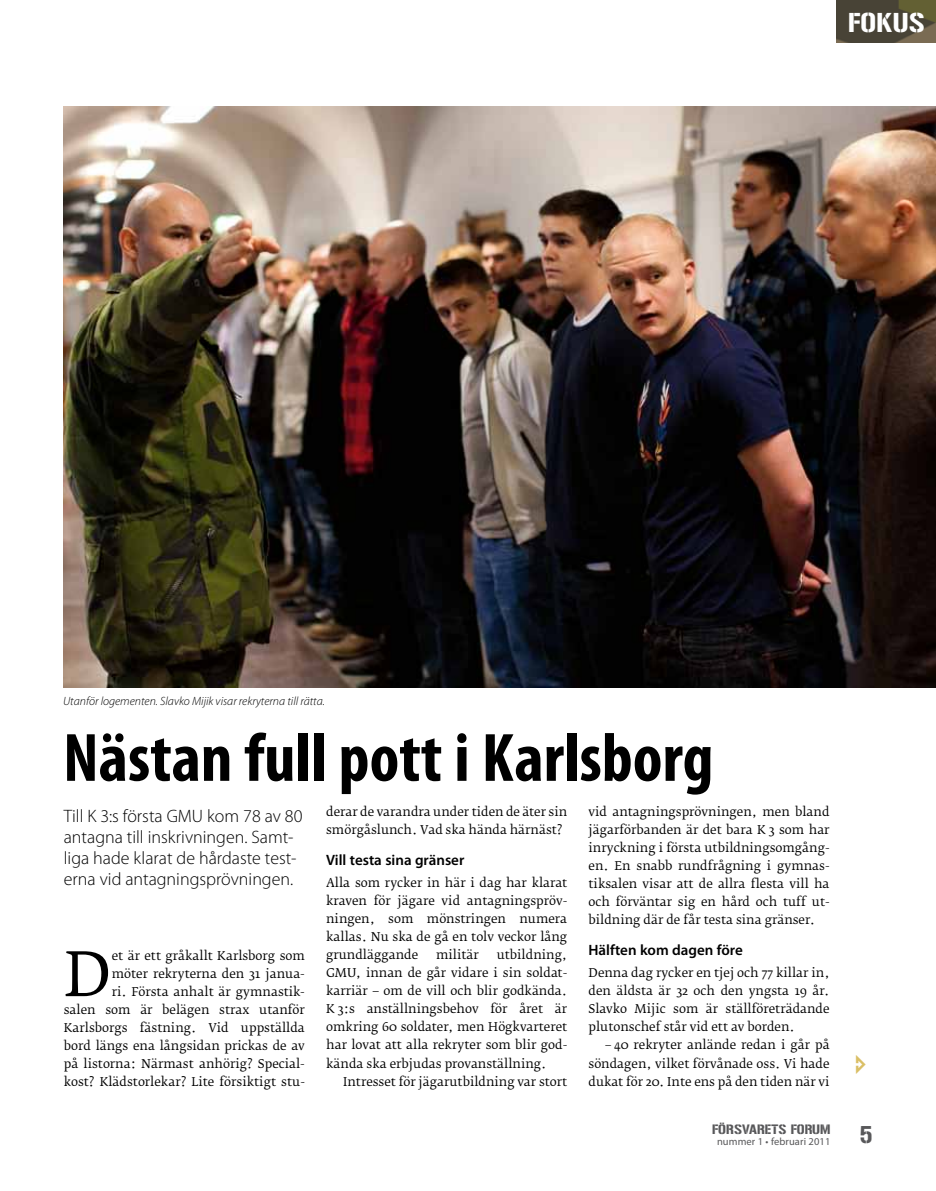
<style>
.page{position:relative;width:936px;height:1191px;background:#fff}
.page>*{position:absolute;margin:0;border:0;box-sizing:border-box;transform-origin:0 0}
.t1{font:700 condensed 69px "Myriad Pro";color:#000}
.t2{font:60.9px "Fedra Serif B";color:#000}
.t3{font:27px "Gunplay";color:#fff}
.t4{font:24px "Gunplay";color:#58585a}
.t5{font:300 18px/21px "Myriad Pro";color:#000}
.t6{font:600 15px "Myriad Pro";color:#000}
.t7{font:13.5px "Gunplay";color:#58585a}
.t8{font:12px/18px "Fedra Serif B";color:#000;text-align:justify}
.t9{font:italic 300 12px "Myriad Pro";color:#000}
.t10{font:10.5px "Myriad Pro";letter-spacing:.01em;color:#58585a}
.s1{font-size:11.25px}
</style>
<div class="page">
<img style="left:64px;top:106px;width:871px;height:581px">
<img style="left:836px;top:0;width:99px;height:43px">
<h3 class="t3" style="left:848px;top:3px;width:16px">FOKU</h3>
<h3 class="t3" style="left:908px;top:3px;width:17px">S</h3>
<p class="t9" style="left:63px;top:695px;width:263px">Utanför logementen. Slavko Mijik visar rekryterna till rätta.</p>
<h1 class="t1" style="left:63px;top:714px;width:651px">Nästan full pott i Karlsborg</h1>
<h3 class="t5" style="left:64px;top:805px;width:240px">Till K 3:s första GMU kom 78 av 80 antagna till inskrivningen. Samt&shy;liga hade klarat de hårdaste test&shy;erna vid antagningsprövningen.</h3>
<p class="t8" style="left:588px;top:802px;width:242px">vid antagningsprövningen, men bland jägarförbanden är det bara K 3 som har inryckning i första utbildningsomgång&shy;en. En snabb rundfrågning i gymnas&shy;tiksalen visar att de allra flesta vill ha och förväntar sig en hård och tuff ut&shy;bildning där de får testa sina gränser.</p>
<p class="t6" style="left:588px;top:940px;width:156px">Hälften kom dagen före</p>
<p class="t8" style="left:588px;top:964px;width:242px">Denna dag rycker en tjej och 77 killar in, den äldsta är 32 och den yngsta 19 år.<br>Slavko Mijic som är ställföreträdande plutonschef står vid ett av borden.</p>
<p class="t8" style="left:588px;top:1036px;width:242px;text-indent:17px"><span class="s1">–</span> 40 rekryter anlände redan i går på söndagen, vilket förvånade oss. Vi hade dukat för 20. Inte ens på den tiden när vi</p>
<p class="t8" style="left:326px;top:802px;width:242px">derar de varandra under tiden de äter sin smörgåslunch. Vad ska hända härnäst?</p>
<p class="t6" style="left:326px;top:850px;width:140px">Vill testa sina gränser</p>
<p class="t8" style="left:326px;top:874px;width:242px">Alla som rycker in här i dag har klarat kraven för jägare vid antagningspröv&shy;ningen, som mönstringen numera kallas. Nu ska de gå en tolv veckor lång grundläggande</p>
<p class="t8" style="left:326px;top:946px;width:242px;text-indent:170px">utbildning, GMU, innan de går vidare i sin soldat&shy;karriär – om de vill och blir godkända.<br>K 3:s anställningsbehov för året är omkring 60 soldater, men Högkvarteret har lovat att alla rekryter som blir god&shy;kända ska erbjudas provanställning.</p>
<p class="t8" style="left:343px;top:1072px;width:225px">Intresset för jägarutbildning var stort</p>
<p class="t8" style="left:436px;top:946px;width:44px">militär</p>
<p class="t8" style="left:64px;top:947px;width:242px;text-align:right">et är ett gråkallt Karlsborg som<br>möter rekryterna den 31 janua-<br>ri. Första anhalt är gymnastik-<br>salen som är belägen strax utanför Karlsborgs fästning. Vid uppställda bord längs ena långsidan prickas de av på listorna: Närmast anhörig? Special&shy;kost? Klädstorlekar? Lite försiktigt stu-</p>
<h2 class="t2" style="left:64px;top:939px;width:49px">D</h2>
<p class="t7" style="left:712px;top:1119px;width:120px">FÖRSVARETS FORUM</p>
<p class="t10" style="left:717px;top:1134px;width:115px">nummer 1 • februari 2011</p>
<h3 class="t4" style="left:859px;top:1117px;width:14px">5</h3>
</div>
